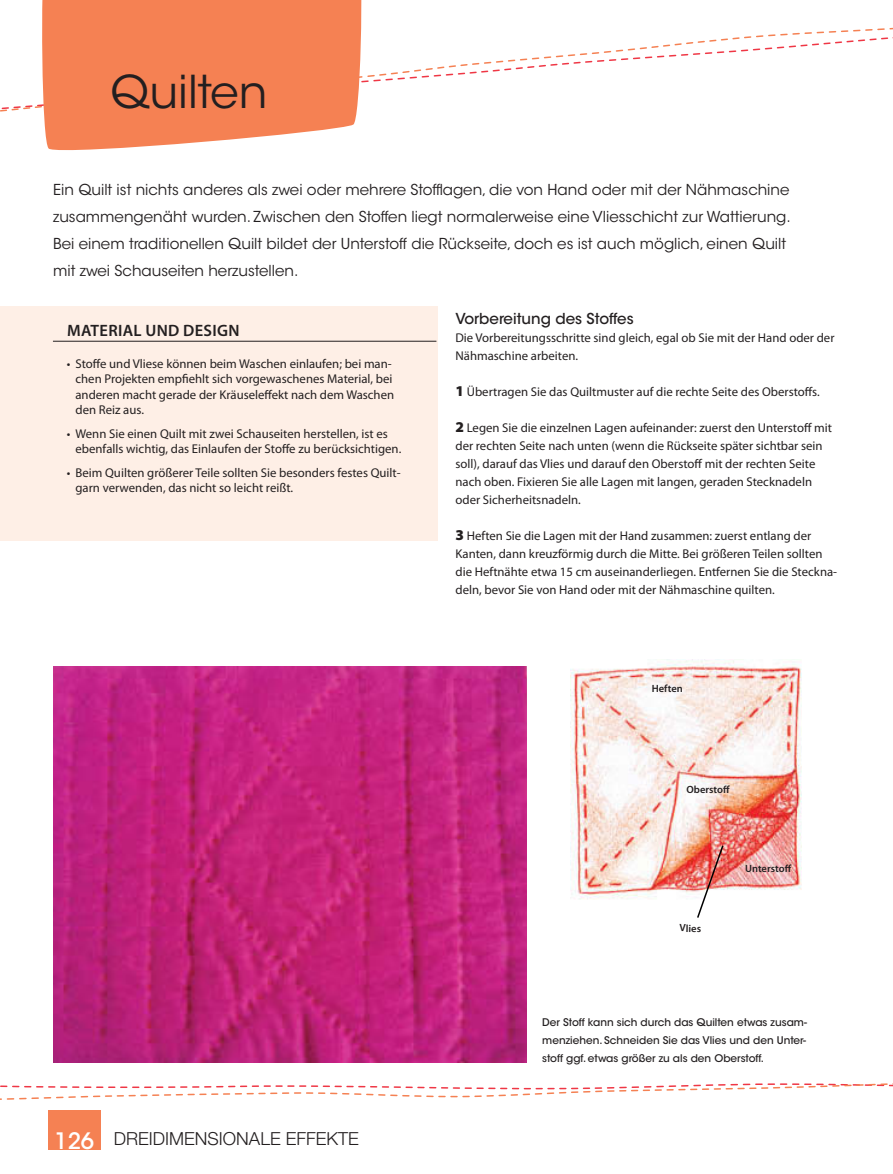
<style>
.page{position:relative;width:893px;height:1174px;background:#fff}
.page>*{position:absolute;margin:0;border:0;box-sizing:border-box;transform-origin:0 0}
.t1{font:45px "ITC Avant Garde Std";color:#231f20}
.t2{font:300 18px "Helvetica Neue LT Std";color:#231f20}
.t3{font:600 16.5px "Myriad Pro";letter-spacing:.02em;color:#231f20}
.t4{font:15px/27px "ITC Avant Garde Std";color:#231f20}
.t5{font:500 15px "ITC Avant Garde Std";color:#231f20}
.t6{font:12.75px/18px "Myriad Pro";color:#231f20}
.t7{font:500 10.5px/18px "ITC Avant Garde Std";color:#231f20;text-align:justify}
.t8{font:600 10.5px "Myriad Pro";color:#231f20}
.s1{font-family:"ITC Avant Garde Std";font-weight:500;font-size:22.5px;color:#fff}
.s2{font-weight:900;font-size:15px}
</style>
<div class="page">
<svg style="left:0;top:27px;width:893px;height:85px"></svg>
<svg style="left:41px;top:0;width:323px;height:151px;background:#f58c62"></svg>
<div style="left:48px;top:1110px;width:53px;height:39px;background:#f58153"></div>
<svg style="left:0;top:1083px;width:893px;height:17px"></svg>
<div style="left:0;top:306px;width:437px;height:234px;background:#feefe6"></div>
<img style="left:53px;top:666px;width:474px;height:396px">
<img style="left:570px;top:659px;width:232px;height:241px">
<img style="left:696px;top:844px;width:29px;height:74px">
<hr style="left:53px;top:341px;width:383px;height:1px;background:#231f20">
<p class="t1" style="left:110px;top:64px;width:159px">Quilten</p>
<p class="t4" style="left:53px;top:176px;width:739px">Ein Quilt ist nichts anderes als zwei oder mehrere Stofflagen, die von Hand oder mit der Nähmaschine zusammengenäht wurden. Zwischen den Stoffen liegt normalerweise eine Vliesschicht zur Wattierung.<br>Bei einem traditionellen Quilt bildet der Unterstoff die Rückseite, doch es ist auch möglich, einen Quilt mit zwei Schauseiten herzustellen.</p>
<p class="t3" style="left:67px;top:320px;width:174px">Material und Design</p>
<p class="t6" style="left:75px;top:356px;width:320px;line-height:15.3px;text-indent:-9px">• Stoffe und Vliese können beim Waschen einlaufen; bei man&shy;chen Projekten empfiehlt sich vorgewaschenes Material, bei anderen macht gerade der Kräuseleffekt nach dem Waschen den Reiz aus.</p>
<p class="t6" style="left:75px;top:425px;width:327px;line-height:15.3px;text-indent:-9px">• Wenn Sie einen Quilt mit zwei Schauseiten herstellen, ist es ebenfalls wichtig, das Einlaufen der Stoffe zu berücksichtigen.</p>
<p class="t6" style="left:75px;top:464px;width:327px;line-height:15.3px;text-indent:-9px">• Beim Quilten größerer Teile sollten Sie besonders festes Quilt&shy;garn verwenden, das nicht so leicht reißt.</p>
<p class="t2" style="left:54px;top:1127px;width:306px"><span class="s1">126</span> DREIDIMENSIONALE EFFEKTE</p>
<p class="t5" style="left:455px;top:309px;width:180px">Vorbereitung des Stoffes</p>
<p class="t6" style="left:455px;top:329px;width:381px">Die Vorbereitungsschritte sind gleich, egal ob Sie mit der Hand oder der<br>Nähmaschine arbeiten.</p>
<p class="t6" style="left:455px;top:383px;width:366px"><span class="s2">1</span> Übertragen Sie das Quiltmuster auf die rechte Seite des Oberstoffs.</p>
<p class="t6" style="left:455px;top:419px;width:378px"><span class="s2">2</span> Legen Sie die einzelnen Lagen aufeinander: zuerst den Unterstoff mit der rechten Seite nach unten (wenn die Rückseite später sichtbar sein soll), darauf das Vlies und darauf den Oberstoff mit der rechten Seite nach oben. Fixieren Sie alle Lagen mit langen, geraden Stecknadeln oder Sicherheitsnadeln.</p>
<p class="t6" style="left:455px;top:527px;width:383px"><span class="s2">3</span> Heften Sie die Lagen mit der Hand zusammen: zuerst entlang der Kanten, dann kreuzförmig durch die Mitte. Bei größeren Teilen sollten die Heftnähte etwa 15 cm auseinanderliegen. Entfernen Sie die Steckna&shy;deln, bevor Sie von Hand oder mit der Nähmaschine quilten.</p>
<p class="t8" style="left:652px;top:682px;width:33px">Heften</p>
<p class="t8" style="left:686px;top:782px;width:45px">Oberstoff</p>
<p class="t8" style="left:680px;top:921px;width:24px;rotate:1deg">Vlies</p>
<p class="t8" style="left:745px;top:861px;width:48px">Unterstoff</p>
<p class="t7" style="left:542px;top:1012px;width:266px">Der Stoff kann sich durch das Quilten etwas zusam&shy;menziehen. Schneiden Sie das Vlies und den Unter&shy;stoff ggf. etwas größer zu als den Oberstoff.</p>
</div>
